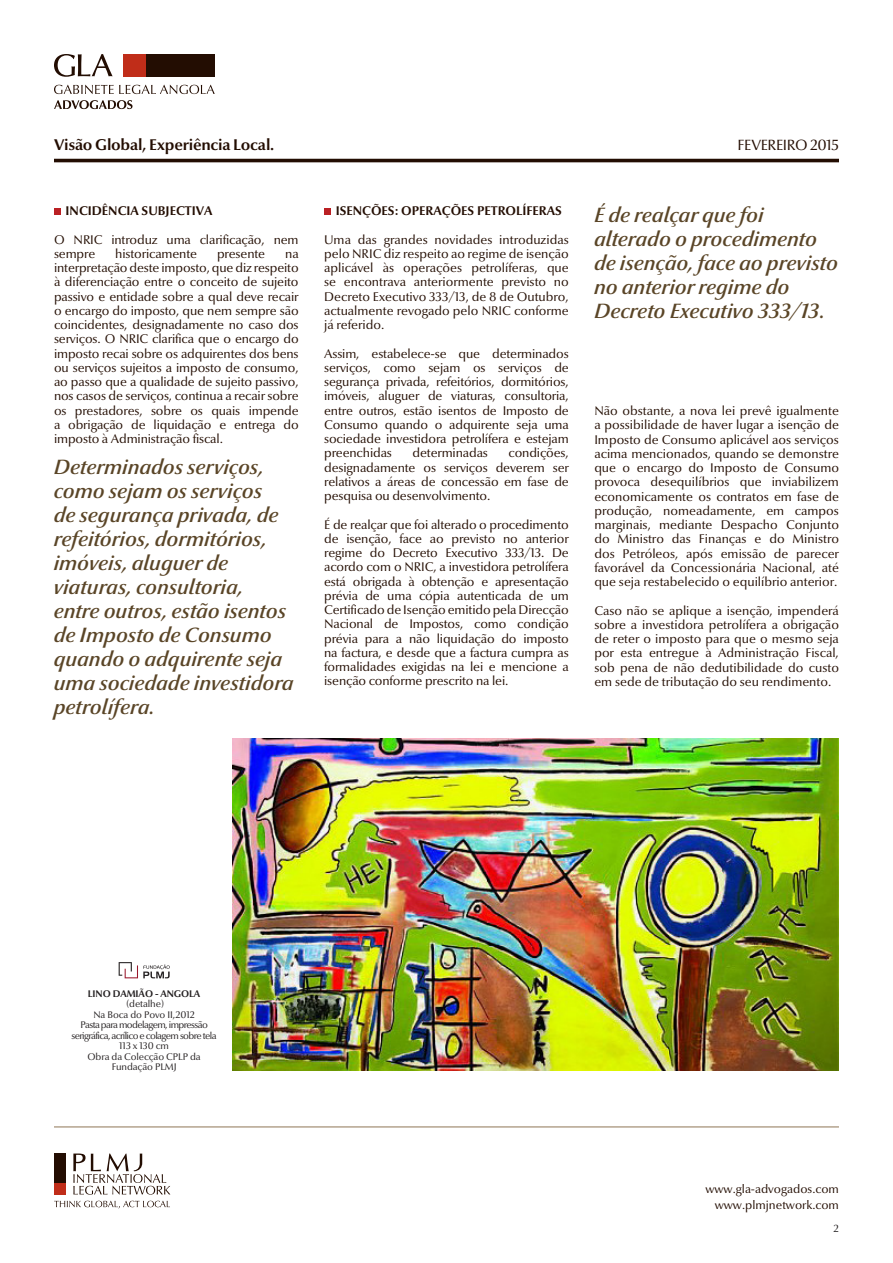
<style>
.page{position:relative;width:893px;height:1263px;background:#fff}
.page>*{position:absolute;margin:0;border:0;box-sizing:border-box;transform-origin:0 0}
.t1{font:italic 600 21px/24px "Optima Nova LT";color:#5a4527}
.t2{font:700 15.75px "Optima Nova LT";letter-spacing:-.01em;color:#230d02}
.t3{font:15px "Optima Nova LT";letter-spacing:-.025em;color:#230d02}
.Corpo{font:12.75px/14.2px "Optima Nova LT";letter-spacing:-.01em;color:#230d02;text-align:justify}
.Corpo-2{font:700 12.75px "Optima Nova LT";color:#230d02}
.t4{font:12px "Optima Nova LT";color:#230d02}
.t5{font:10.5px "Optima Nova LT";color:#231f20}
.t6{font:9.75px/10.5px "Optima Nova LT";letter-spacing:-.06em;color:#231f20;text-align:center}
.t7{font:9.75px/10.5px "Optima Nova LT";letter-spacing:-.01em;color:#231f20;text-align:center}
.t8{font:700 9.75px "Optima Nova LT";letter-spacing:-.01em;color:#231f20}
</style>
<div class="page">
<hr style="left:54px;top:159px;width:785px;height:3px;background:#230d02">
<svg style="left:54px;top:209px;width:6px;height:6px"></svg>
<svg style="left:324px;top:209px;width:6px;height:6px"></svg>
<div style="left:146px;top:54px;width:69px;height:22px;background:#230d02"></div>
<div style="left:124px;top:54px;width:22px;height:22px;background:#c02d19"></div>
<svg style="left:54px;top:54px;width:59px;height:23px"></svg>
<svg style="left:54px;top:100px;width:78px;height:9px"></svg>
<svg style="left:54px;top:85px;width:161px;height:9px"></svg>
<div style="left:54px;top:1183px;width:12px;height:11px;background:#c02d19"></div>
<div style="left:54px;top:1153px;width:12px;height:30px;background:#230d02"></div>
<svg style="left:73px;top:1153px;width:97px;height:41px"></svg>
<svg style="left:54px;top:1201px;width:116px;height:8px"></svg>
<hr style="left:54px;top:1126px;width:785px;height:2px;background:#b4a38e">
<img style="left:233px;top:738px;width:606px;height:332px">
<svg style="left:119px;top:962px;width:51px;height:16px"></svg>
<p class="t2" style="left:54px;top:136px;width:222px">Visão Global, Experiência Local.</p>
<p class="t3" style="left:737px;top:136px;width:103px">FEVEREIRO 2015</p>
<p class="Corpo-2" style="left:66px;top:203px;width:148px">INCIDÊNCIA SUBJECTIVA</p>
<p class="Corpo" style="left:54px;top:232px;width:246px">O NRIC introduz uma clarificação, nem sempre</p>
<p class="Corpo" style="left:115px;top:247px;width:83px">historicamente</p>
<p class="Corpo" style="left:217px;top:247px;width:50px">presente</p>
<p class="Corpo" style="left:54px;top:247px;width:246px;text-indent:231px">na interpretação deste imposto, que diz respeito à diferenciação entre o conceito de sujeito passivo e entidade sobre a qual deve recair o encargo do imposto, que nem sempre são coincidentes, designadamente no caso dos serviços. O NRIC clarifica que o encargo do imposto recai sobre os adquirentes dos bens ou serviços sujeitos a imposto de consumo, ao passo que a qualidade de sujeito passivo, nos casos de serviços, continua a recair sobre os prestadores, sobre os quais impende a obrigação de liquidação e entrega do imposto à Administração fiscal.</p>
<p class="t1" style="left:54px;top:456px;width:242px">Determinados serviços, como sejam os serviços<br>de segurança privada, de refeitórios, dormitórios, imóveis, aluguer de viaturas, consultoria, entre outros, estão isentos de Imposto de Consumo quando o adquirente seja uma sociedade investidora petrolífera.</p>
<p class="Corpo-2" style="left:336px;top:203px;width:228px">ISENÇÕES: OPERAÇÕES PETROLÍFERAS</p>
<p class="Corpo" style="left:324px;top:232px;width:246px">Uma das grandes novidades introduzidas pelo NRIC diz respeito ao regime de isenção aplicável às operações petrolíferas, que se encontrava anteriormente previsto no Decreto Executivo 333/13, de 8 de Outubro, actualmente revogado pelo NRIC conforme já referido.</p>
<p class="Corpo" style="left:324px;top:346px;width:246px">Assim, estabelece-se que determinados serviços, como sejam os serviços de segurança privada, refeitórios, dormitórios, imóveis, aluguer de viaturas, consultoria, entre outros, estão isentos de Imposto de Consumo quando o adquirente seja uma sociedade investidora petrolífera e estejam preenchidas</p>
<p class="Corpo" style="left:324px;top:446px;width:246px;text-indent:184px">condições, designadamente os serviços deverem ser relativos a áreas de concessão em fase de pesquisa ou desenvolvimento.</p>
<p class="Corpo" style="left:324px;top:517px;width:246px">É de realçar que foi alterado o procedimento de isenção, face ao previsto no anterior regime do Decreto Executivo 333/13. De acordo com o NRIC, a investidora petrolífera está obrigada à obtenção e apresentação prévia de uma cópia autenticada de um Certificado de Isenção emitido pela Direcção Nacional de Impostos, como condição prévia para a não liquidação do imposto na factura, e desde que a factura cumpra as formalidades exigidas na lei e mencione a isenção conforme prescrito na lei.</p>
<p class="Corpo" style="left:413px;top:446px;width:77px">determinadas</p>
<p class="t1" style="left:594px;top:203px;width:246px">É de realçar que foi alterado o procedimento de isenção, face ao previsto no anterior regime do<br>Decreto Executivo 333/13.</p>
<p class="Corpo" style="left:594px;top:404px;width:246px">Não obstante, a nova lei prevê igualmente a possibilidade de haver lugar a isenção de Imposto de Consumo aplicável aos serviços acima mencionados, quando se demonstre que o encargo do Imposto de Consumo provoca desequilíbrios que inviabilizem economicamente os contratos em fase de produção, nomeadamente, em campos marginais, mediante Despacho Conjunto do Ministro das Finanças e do Ministro dos Petróleos, após emissão de parecer favorável da Concessionária Nacional, até que seja restabelecido o equilíbrio anterior.</p>
<p class="Corpo" style="left:594px;top:603px;width:246px">Caso não se aplique a isenção, impenderá sobre a investidora petrolífera a obrigação de reter o imposto para que o mesmo seja por esta entregue à Administração Fiscal, sob pena de não dedutibilidade do custo em sede de tributação do seu rendimento.</p>
<p class="t8" style="left:88px;top:988px;width:114px">LINO DAMIÃO - ANGOLA</p>
<p class="t7" style="left:126px;top:999px;width:39px">(detalhe)</p>
<p class="t7" style="left:93px;top:1009px;width:103px">Na Boca do Povo II,2012</p>
<p class="t6" style="left:72px;top:1020px;width:147px">Pasta para modelagem, impressão serigráfica, acrílico e colagem sobre tela</p>
<p class="t6" style="left:119px;top:1041px;width:51px">113 x 130 cm</p>
<p class="t7" style="left:88px;top:1051px;width:115px">Obra da Colecção CPLP da<br>Fundação PLMJ</p>
<p class="t4" style="left:705px;top:1182px;width:135px">www.gla-advogados.com</p>
<p class="t4" style="left:715px;top:1198px;width:126px">www.plmjnetwork.com</p>
<p class="t5" style="left:833px;top:1222px;width:7px">2</p>
</div>
